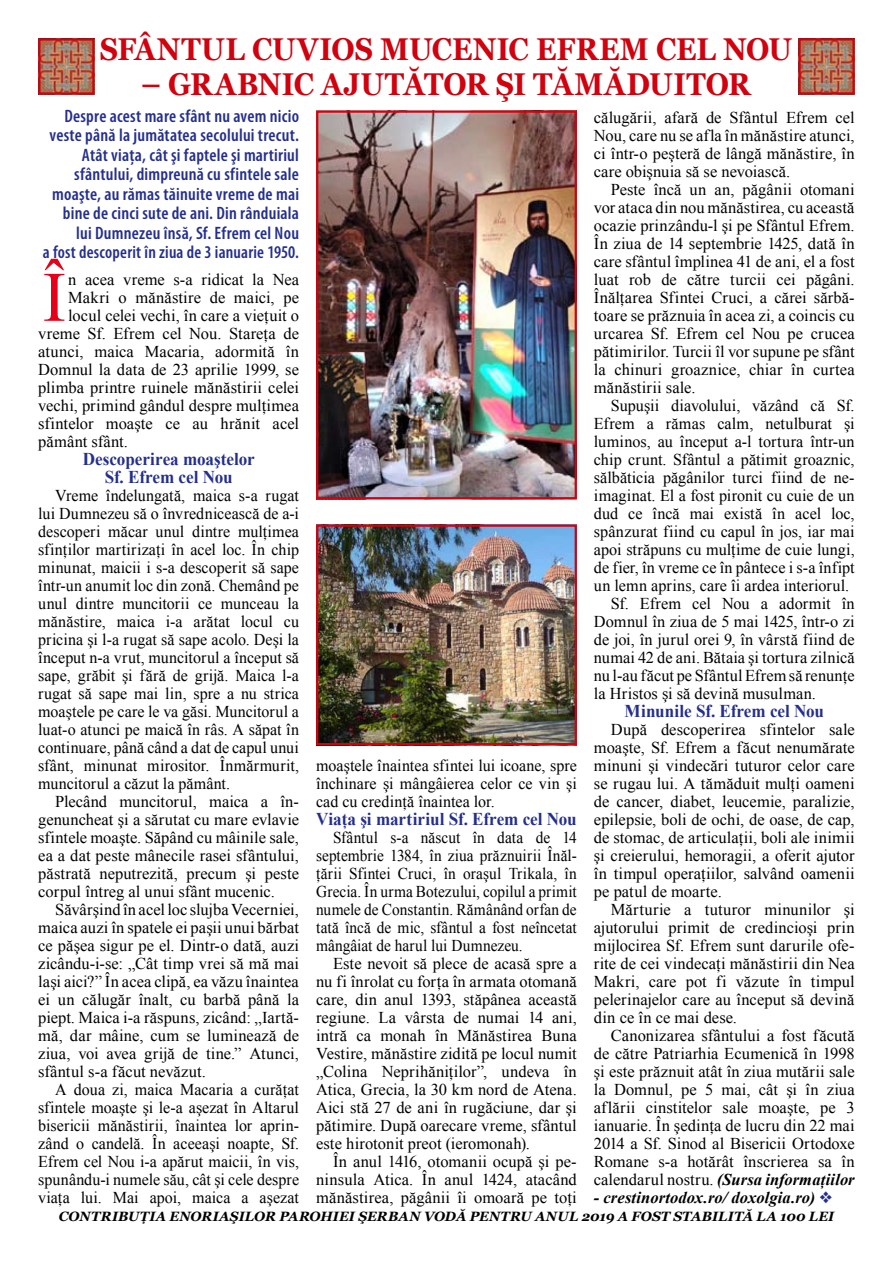
<style>
.page{position:relative;width:893px;height:1263px;background:#fff}
.page>*{position:absolute;margin:0;border:0;box-sizing:border-box;transform-origin:0 0}
.t1{font:70.8px "Times New Roman";color:#e60019}
.t2{font:700 31.5px "Georgia";letter-spacing:.005em;color:#d1010e;scale:.9 1}
.t3{font:600 condensed 18px/19.5px "Myriad Pro";letter-spacing:.015em;color:#242f8d;text-align:right}
.t4{font:700 18px/18px "Times New Roman";letter-spacing:-.005em;color:#242f8d;text-align:center;scale:.95 1}
.t5{font:16.5px/18px "Times New Roman";letter-spacing:.005em;color:#000;text-align:justify}
.t6{font:16.5px/18px "Times New Roman";letter-spacing:.005em;color:#000;text-align:justify;scale:.93 1}
.t7{font:italic 700 16.5px "Times New Roman";letter-spacing:.005em;color:#000}
.t8{font:italic 700 13.5px "Georgia";letter-spacing:.005em;color:#000}
.s1{font-weight:700;font-style:italic}
.s2{color:#242f8d}
</style>
<div class="page">
<img style="left:319px;top:527px;width:255px;height:215px">
<div style="left:316px;top:524px;width:261px;height:221px;border:2px solid #d1010e"></div>
<img style="left:41px;top:41px;width:51px;height:51px">
<div style="left:38px;top:38px;width:57px;height:57px;border:2px solid #d1010e"></div>
<img style="left:801px;top:41px;width:51px;height:51px">
<div style="left:798px;top:38px;width:57px;height:57px;border:2px solid #d1010e"></div>
<img style="left:319px;top:113px;width:255px;height:383px">
<div style="left:316px;top:110px;width:261px;height:389px;border:2px solid #d1010e"></div>
<h2 class="t2" style="left:100px;top:32px;width:771px">SFÂNTUL CUVIOS MUCENIC EFREM CEL NOU</h2>
<h2 class="t2" style="left:141px;top:66px;width:679px">– GRABNIC AJUTĂTOR ŞI TĂMĂDUITOR</h2>
<p class="t3" style="left:43px;top:106px;width:258px">Despre acest mare sfânt nu avem nicio veste până la jumătatea secolului trecut.<br>Atât viaţa, cât şi faptele şi martiriul sfântului, dimpreună cu sfintele sale moaşte, au rămas tăinuite vreme de mai bine de cinci sute de ani. Din rânduiala lui Dumnezeu însă, Sf. Efrem cel Nou<br>a fost descoperit în ziua de 3 ianuarie 1950.</p>
<h1 class="t1" style="left:43px;top:249px;width:25px">Î</h1>
<p class="t5" style="left:594px;top:108px;width:262px">călugării, afară de Sfântul Efrem cel Nou, care nu se afla în mănăstire atunci, ci într-o peşteră de lângă mănăstire, în care obişnuia să se nevoiască.</p>
<p class="t5" style="left:594px;top:180px;width:262px;text-indent:17px">Peste încă un an, păgânii otomani vor ataca din nou mănăstirea, cu această ocazie prinzându-l şi pe Sfântul Efrem.<br>În ziua de 14 septembrie 1425, dată în care sfântul împlinea 41 de ani, el a fost luat rob de către turcii cei păgâni.<br>Înălţarea Sfintei Cruci, a cărei sărbă&shy;toare se prăznuia în acea zi, a coincis cu urcarea Sf. Efrem cel Nou pe crucea pătimirilor. Turcii îl vor supune pe sfânt la chinuri groaznice, chiar în curtea mănăstirii sale.</p>
<p class="t5" style="left:611px;top:396px;width:245px">Supuşii diavolului, văzând că Sf.</p>
<p class="t5" style="left:594px;top:414px;width:262px">Efrem a rămas calm, netulburat şi</p>
<p class="t5" style="left:594px;top:432px;width:262px">luminos, au început a-l tortura într-un</p>
<p class="t5" style="left:594px;top:450px;width:262px">chip crunt. Sfântul a pătimit groaznic,</p>
<p class="t5" style="left:594px;top:468px;width:262px">sălbăticia păgânilor turci fiind de ne-</p>
<p class="t5" style="left:594px;top:486px;width:262px">imaginat. El a fost pironit cu cuie de un</p>
<p class="t5" style="left:594px;top:504px;width:262px">dud ce încă mai există în acel loc,</p>
<p class="t5" style="left:594px;top:522px;width:262px">spânzurat fiind cu capul în jos, iar mai</p>
<p class="t5" style="left:594px;top:540px;width:262px">apoi străpuns cu mulţime de cuie lungi,</p>
<p class="t5" style="left:594px;top:558px;width:262px">de fier, în vreme ce în pântece i s-a înfipt</p>
<p class="t5" style="left:594px;top:576px;width:257px">un lemn aprins, care îi ardea interiorul.</p>
<p class="t5" style="left:611px;top:594px;width:245px">Sf. Efrem cel Nou a adormit în</p>
<p class="t5" style="left:594px;top:612px;width:262px">Domnul în ziua de 5 mai 1425, într-o zi</p>
<p class="t5" style="left:594px;top:630px;width:262px">de joi, în jurul orei 9, în vârstă fiind de</p>
<p class="t5" style="left:594px;top:648px;width:262px">numai 42 de ani. Bătaia şi tortura zilnică</p>
<p class="t5" style="left:594px;top:666px;width:262px">nu l-au făcut pe Sfântul Efrem să renunţe</p>
<p class="t5" style="left:594px;top:684px;width:224px">la Hristos şi să devină musulman.</p>
<p class="t4" style="left:625px;top:701px;width:211px">Minunile Sf. Efrem cel Nou</p>
<p class="t5" style="left:594px;top:720px;width:262px;text-indent:17px">După descoperirea sfintelor sale moaşte, Sf. Efrem a făcut nenumărate minuni şi vindecări tuturor celor care se rugau lui. A tămăduit mulţi oameni de cancer, diabet, leucemie, paralizie, epilepsie, boli de ochi, de oase, de cap, de stomac, de articulaţii, boli ale inimii şi creierului, hemoragii, a oferit ajutor în timpul operaţiilor, salvând oamenii pe patul de moarte.</p>
<p class="t5" style="left:594px;top:900px;width:262px;text-indent:17px">Mărturie a tuturor minunilor şi ajutorului primit de credincioşi prin mijlocirea Sf. Efrem sunt darurile ofe&shy;rite de cei vindecaţi mănăstirii din Nea Makri, care pot fi văzute în timpul pelerinajelor care au început să devină din ce în ce mai dese.</p>
<p class="t5" style="left:594px;top:1026px;width:262px;text-indent:17px">Canonizarea sfântului a fost făcută de către Patriarhia Ecumenică în 1998 şi este prăznuit atât în ziua mutării sale la Domnul, pe 5 mai, cât şi în ziua aflării cinstitelor sale moaşte, pe 3 ianuarie. În şedinţa de lucru din 22 mai 2014 a Sf. Sinod al Bisericii Ortodoxe Romane s-a hotărât înscrierea sa în calendarul nostru. <span class="s1">(Sursa informaţiilor</span></p>
<p class="t7" style="left:594px;top:1186px;width:240px">- crestinortodox.ro/ doxolgia.ro) <span class="s2">❖</span></p>
<p class="t5" style="left:68px;top:270px;width:232px">n acea vreme s-a ridicat la Nea</p>
<p class="t5" style="left:68px;top:288px;width:232px">Makri o mănăstire de maici, pe</p>
<p class="t5" style="left:68px;top:306px;width:232px">locul celei vechi, în care a vieţuit o</p>
<p class="t5" style="left:38px;top:324px;width:262px">vreme Sf. Efrem cel Nou. Stareţa de</p>
<p class="t5" style="left:38px;top:342px;width:262px">atunci, maica Macaria, adormită în</p>
<p class="t5" style="left:38px;top:360px;width:262px">Domnul la data de 23 aprilie 1999, se</p>
<p class="t5" style="left:38px;top:378px;width:262px">plimba printre ruinele mănăstirii celei</p>
<p class="t5" style="left:38px;top:396px;width:262px">vechi, primind gândul despre mulţimea</p>
<p class="t5" style="left:38px;top:414px;width:262px">sfintelor moaşte ce au hrănit acel</p>
<p class="t5" style="left:38px;top:432px;width:91px">pământ sfânt.</p>
<p class="t4" style="left:83px;top:449px;width:182px">Descoperirea moaştelor<br>Sf. Efrem cel Nou</p>
<p class="t5" style="left:38px;top:486px;width:262px;text-indent:17px">Vreme îndelungată, maica s-a rugat lui Dumnezeu să o învrednicească de a-i descoperi măcar unul dintre mulţimea sfinţilor martirizaţi în acel loc. În chip minunat, maicii i s-a descoperit să sape într-un anumit loc din zonă. Chemând pe unul dintre muncitorii ce munceau la mănăstire, maica i-a arătat locul cu pricina şi l-a rugat să sape acolo. Deşi la început n-a vrut, muncitorul a început să sape, grăbit şi fără de grijă. Maica l-a rugat să sape mai lin, spre a nu strica moaştele pe care le va găsi. Muncitorul a luat-o atunci pe maică în râs. A săpat în continuare, până când a dat de capul unui sfânt, minunat mirositor. Înmărmurit, muncitorul a căzut la pământ.</p>
<p class="t5" style="left:38px;top:792px;width:262px;text-indent:17px">Plecând muncitorul, maica a în&shy;genuncheat şi a sărutat cu mare evlavie sfintele moaşte. Săpând cu mâinile sale, ea a dat peste mânecile rasei sfântului, păstrată neputrezită, precum şi peste corpul întreg al unui sfânt mucenic.</p>
<p class="t5" style="left:38px;top:900px;width:262px;text-indent:17px">Săvârşind în acel loc slujba Vecerniei, maica auzi în spatele ei paşii unui bărbat ce păşea sigur pe el. Dintr-o dată, auzi zicându-i-se: „Cât timp vrei să mă mai laşi aici?” În acea clipă, ea văzu înaintea ei un călugăr înalt, cu barbă până la piept. Maica i-a răspuns, zicând: „Iartă&shy;mă, dar mâine, cum se luminează de ziua, voi avea grijă de tine.” Atunci, sfântul s-a făcut nevăzut.</p>
<p class="t5" style="left:38px;top:1080px;width:262px;text-indent:17px">A doua zi, maica Macaria a curăţat sfintele moaşte şi le-a aşezat în Altarul bisericii mănăstirii, înaintea lor aprin&shy;zând o candelă. În aceeaşi noapte, Sf.<br>Efrem cel Nou i-a apărut maicii, în vis, spunându-i numele său, cât şi cele despre viaţa lui. Mai apoi, maica a aşezat</p>
<p class="t5" style="left:316px;top:756px;width:262px">moaştele înaintea sfintei lui icoane, spre închinare şi mângâierea celor ce vin şi cad cu credinţă înaintea lor.</p>
<p class="t4" style="left:316px;top:809px;width:276px">Viaţa şi martiriul Sf. Efrem cel Nou</p>
<p class="t6" style="left:316px;top:828px;width:282px;text-indent:17px">Sfântul s-a născut în data de 14 septembrie 1384, în ziua prăznuirii Înăl&shy;ţării Sfintei Cruci, în oraşul Trikala, în Grecia. În urma Botezului, copilul a primit numele de Constantin. Rămânând orfan de tată încă de mic, sfântul a fost neîncetat mângâiat de harul lui Dumnezeu.</p>
<p class="t5" style="left:316px;top:954px;width:262px;text-indent:17px">Este nevoit să plece de acasă spre a nu fi înrolat cu forţa în armata otomană care, din anul 1393, stăpânea această regiune. La vârsta de numai 14 ani, intră ca monah în Mănăstirea Buna Vestire, mănăstire zidită pe locul numit „Colina Neprihăniţilor”, undeva în Atica, Grecia, la 30 km nord de Atena.<br>Aici stă 27 de ani în rugăciune, dar şi pătimire. După oarecare vreme, sfântul este hirotonit preot (ieromonah).</p>
<p class="t5" style="left:316px;top:1152px;width:262px;text-indent:17px">În anul 1416, otomanii ocupă şi pe&shy;ninsula Atica. În anul 1424, atacând mănăstirea, păgânii îi omoară pe toţi</p>
<p class="t8" style="left:59px;top:1208px;width:12px">CON</p>
<p class="t8" style="left:91px;top:1208px;width:101px">TRIBU ŢIA ENOR</p>
<p class="t8" style="left:213px;top:1208px;width:44px">IAŞILOR</p>
<p class="t8" style="left:279px;top:1208px;width:167px">PAROHIEI ŞERBAN VODĂ</p>
<p class="t8" style="left:470px;top:1208px;width:89px">PENTRU ANUL</p>
<p class="t8" style="left:582px;top:1208px;width:254px">2019 A FOST STABILITĂ LA 100 LEI</p>
</div>
